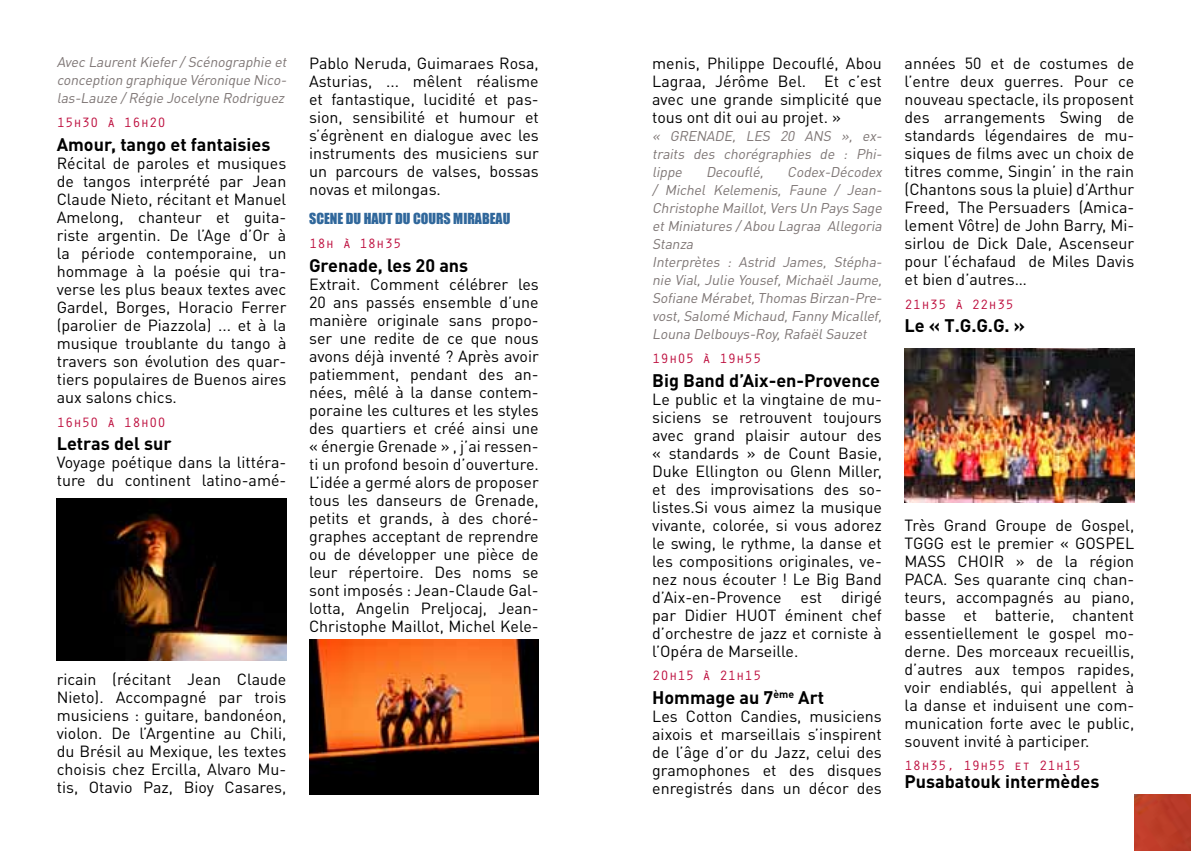
<style>
.page{position:relative;width:1191px;height:851px;background:#fff}
.page>*{position:absolute;margin:0;border:0;box-sizing:border-box;transform-origin:0 0}
.t1{font:700 18px "DIN Pro";color:#000}
.t2{font:16px/18px "DIN Pro";color:#000;text-align:justify}
.t3{font:italic 14px/18px "DIN Pro";color:#7e7675;text-align:justify}
.t4{font:14px "Orator Std";color:#bd0d3d}
.t5{font:14px "Impact";color:#30679b}
</style>
<div class="page">
<img style="left:1134px;top:794px;width:57px;height:56px">
<img style="left:57px;top:498px;width:229px;height:162px">
<img style="left:309px;top:639px;width:230px;height:155px">
<img style="left:904px;top:348px;width:230px;height:154px">
<p class="t3" style="left:57px;top:53px;width:234px">Avec LaurentKiefer/Scénographie et conception graphique Véronique Nico&shy;las-Lauze /Régie Jocelyne Rodriguez</p>
<p class="t4" style="left:57px;top:112px;width:111px">15h30 à 16h20</p>
<p class="t1" style="left:57px;top:132px;width:215px">Amour, tango et fantaisies</p>
<p class="t2" style="left:57px;top:153px;width:231px">Récital de paroles et musiques de tangos interprété par Jean Claude Nieto, récitant et Manuel Amelong, chanteur et guita&shy;riste argentin. De l’Age d’Or à la période contemporaine, un hommage à la poésie qui tra&shy;verse les plus beaux textes avec Gardel, Borges, Horacio Ferrer (parolier de Piazzola) ... et à la musique troublante du tango à travers son évolution des quar&shy;tiers populaires de Buenos aires aux salons chics.</p>
<p class="t4" style="left:57px;top:412px;width:111px">16h50 à 18h00</p>
<p class="t1" style="left:57px;top:431px;width:116px">Letras del sur</p>
<p class="t2" style="left:57px;top:453px;width:231px">Voyage poétique dans la littéra&shy;ture du continent latino-amé-</p>
<p class="t2" style="left:57px;top:669px;width:231px">ricain (récitant Jean Claude Nieto). Accompagné par trois musiciens : guitare, bandonéon, violon. De l’Argentine au Chili, du Brésil au Mexique, les textes choisis chez Ercilla, Alvaro Mu&shy;tis, Otavio Paz, Bioy Casares,</p>
<p class="t2" style="left:309px;top:53px;width:231px">Pablo Neruda, Guimaraes Rosa, Asturias, ... mêlent réalisme et fantastique, lucidité et pas&shy;sion, sensibilité et humour et s’égrènent en dialogue avec les instruments des musiciens sur un parcours de valses, bossas novas et milongas.</p>
<p class="t5" style="left:309px;top:208px;width:202px">SCENE DU HAUT DU COURS MIRABEAU</p>
<p class="t4" style="left:309px;top:233px;width:94px">18h à 18h35</p>
<p class="t1" style="left:309px;top:253px;width:161px">Grenade, les 20 ans</p>
<p class="t2" style="left:309px;top:274px;width:231px">Extrait. Comment célébrer les 20 ans passés ensemble d’une manière originale sans propo&shy;ser une redite de ce que nous avons déjà inventé ? Après avoir patiemment, pendant des an&shy;nées, mêlé à la danse contem&shy;poraine les cultures et les styles des quartiers et créé ainsi une « énergie Grenade » , j’ai ressen&shy;ti un profond besoin d’ouverture.<br>L’idée a germé alors de proposer tous les danseurs de Grenade, petits et grands, à des choré&shy;graphes acceptant de reprendre ou de développer une pièce de leur répertoire. Des noms se sont imposés : Jean-Claude Gal&shy;lotta, Angelin Preljocaj, Jean-Christophe Maillot, Michel Kele-</p>
<p class="t2" style="left:652px;top:53px;width:231px">menis, Philippe Decouflé, Abou Lagraa, Jérôme Bel. Et c’est avec une grande simplicité que tous ont dit oui au projet. »</p>
<p class="t3" style="left:652px;top:126px;width:234px">« GRENADE, LES 20 ANS », ex&shy;traits des chorégraphies de : Phi&shy;lippe</p>
<p class="t3" style="left:652px;top:162px;width:234px;text-align:left;text-indent:135px">Codex-Décodex / Michel Kelemenis, Faune / Jean-<br>Christophe Maillot,Vers Un Pays Sage etMiniatures /Abou Lagraa Allegoria<br>Stanza<br>Interprètes : Astrid James, Stépha&shy;nie Vial, Julie Yousef, Michaël Jaume,<br>Sofiane Mérabet,Thomas Birzan-Pre&shy;vost,Salomé Michaud,FannyMicallef,<br>Louna Delbouys-Roy,RafaëlSauzet</p>
<p class="t4" style="left:652px;top:348px;width:111px">19h05 à 19h55</p>
<p class="t1" style="left:652px;top:368px;width:229px">Big Band d’Aix-en-Provence</p>
<p class="t2" style="left:652px;top:389px;width:231px">Le public et la vingtaine de mu&shy;siciens se retrouvent toujours avec grand plaisir autour des « standards » de Count Basie, Duke Ellington ou Glenn Miller, et des improvisations des so&shy;listes.Si vous aimez la musique vivante, colorée, si vous adorez le swing, le rythme, la danse et les compositions originales, ve&shy;nez nous écouter ! Le Big Band d’Aix-en-Provence est dirigé par Didier HUOT éminent chef d’orchestre de jazz et corniste à l’Opéra de Marseille.</p>
<p class="t4" style="left:652px;top:665px;width:111px">20h15 à 21h15</p>
<p class="t1" style="left:652px;top:685px;width:174px">Hommage au 7<sup>ème</sup> Art</p>
<p class="t2" style="left:652px;top:706px;width:231px">Les Cotton Candies, musiciens aixois et marseillais s’inspirent de l’âge d’or du Jazz, celui des gramophones et des disques enregistrés dans un décor des</p>
<p class="t3" style="left:706px;top:162px;width:62px">Decouflé,</p>
<p class="t2" style="left:904px;top:53px;width:231px">années 50 et de costumes de l’entre deux guerres. Pour ce nouveau spectacle, ils proposent des arrangements Swing de standards légendaires de mu&shy;siques de films avec un choix de titres comme, Singin’ in the rain (Chantons sous la pluie) d’Arthur Freed, The Persuaders (Amica&shy;lement Vôtre) de John Barry, Mi&shy;sirlou de Dick Dale, Ascenseur pour l’échafaud de Miles Davis et bien d’autres…</p>
<p class="t4" style="left:904px;top:294px;width:111px">21h35 à 22h35</p>
<p class="t1" style="left:904px;top:314px;width:122px">Le « T.G.G.G. »</p>
<p class="t2" style="left:904px;top:515px;width:231px">Très Grand Groupe de Gospel, TGGG est le premier « GOSPEL MASS CHOIR » de la région PACA. Ses quarante cinq chan&shy;teurs, accompagnés au piano, basse et batterie, chantent essentiellement le gospel mo&shy;derne. Des morceaux recueillis, d’autres aux tempos rapides, voir endiablés, qui appellent à la danse et induisent une com&shy;munication forte avec le public, souvent invité à participer.</p>
<p class="t4" style="left:904px;top:755px;width:178px">18h35, 19h55 et 21h15</p>
<p class="t1" style="left:904px;top:769px;width:196px">Pusabatouk intermèdes</p>
</div>
